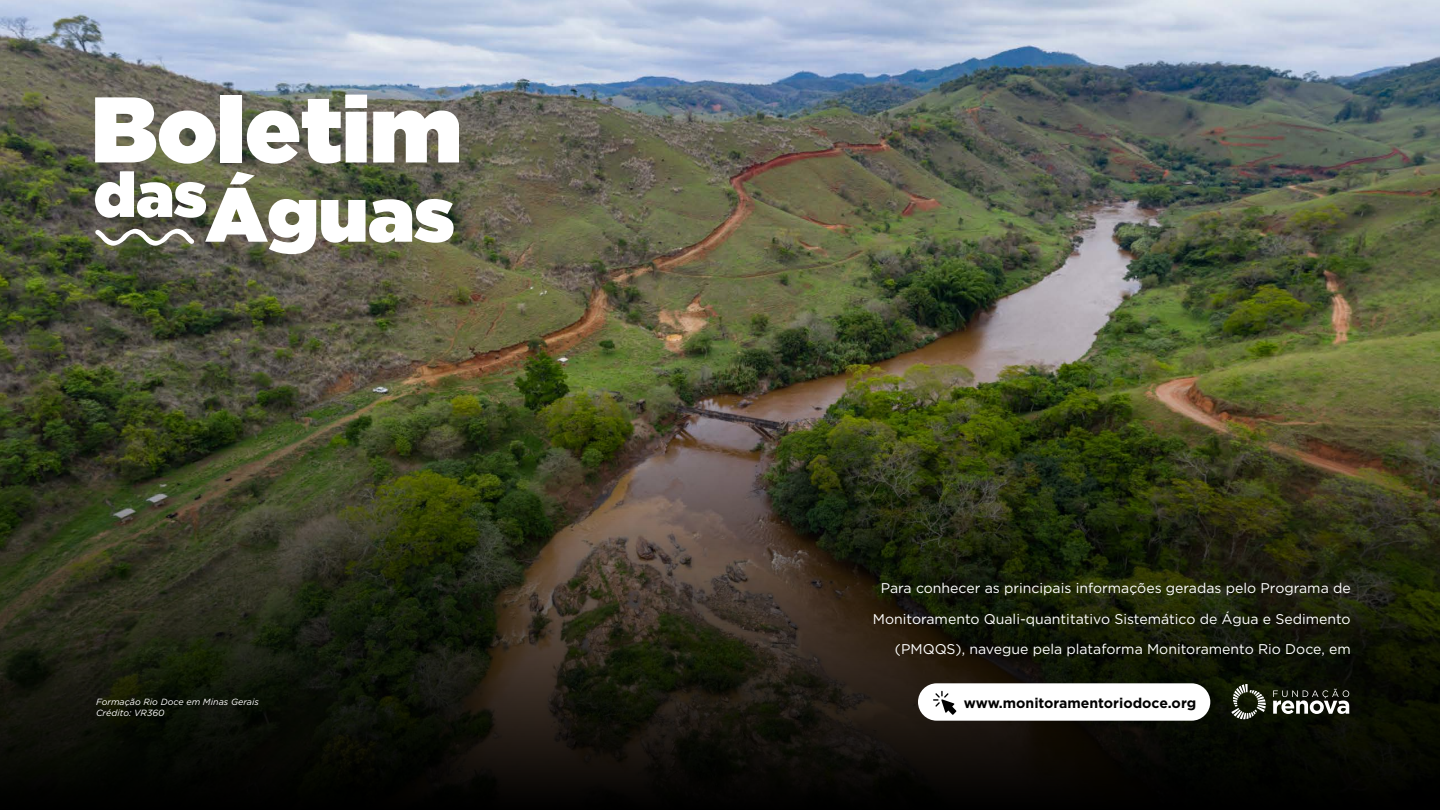
<style>
.page{position:relative;width:1440px;height:810px;background:#fff}
.page>*{position:absolute;margin:0;border:0;box-sizing:border-box;transform-origin:0 0}
.t1{font:900 92.93px "Gotham";color:#fff}
.t2{font:900 76.5px "Gotham";color:#fff}
.t3{font:900 62.55px "Gotham";color:#fff}
.t4{font:14.1px/30.5px "Gotham";color:#fff;text-align:right}
.t5{font:700 14.1px "Gotham";color:#000}
.t6{font:italic 9px "Gotham";color:#fff}
</style>
<div class="page">
<img style="left:0;top:0;width:1440px;height:810px">
<svg style="left:1273px;top:689px;width:76px;height:25px"></svg>
<svg style="left:1231px;top:684px;width:35px;height:35px"></svg>
<svg style="left:95px;top:229px;width:99px;height:17px"></svg>
<div style="left:918px;top:683px;width:292px;height:38px;background:#fff;border-radius:19px"></div>
<svg style="left:933px;top:691px;width:23px;height:24px"></svg>
<h1 class="t1" style="left:91px;top:63px;width:372px">Boletim</h1>
<h2 class="t2" style="left:206px;top:160px;width:250px">Águas</h2>
<h3 class="t3" style="left:94px;top:150px;width:114px">das</h3>
<p class="t4" style="left:873px;top:573px;width:479px">Para conhecer as principais informações geradas pelo Programa de<br>Monitoramento Quali-quantitativo Sistemático de Água e Sedimento (PMQQS), navegue pela plataforma Monitoramento Rio Doce, em</p>
<p class="t6" style="left:96px;top:697px;width:164px">Formação Rio Doce em Minas Gerais</p>
<p class="t5" style="left:964px;top:693px;width:234px">www.monitoramentoriodoce.org</p>
<p class="t6" style="left:96px;top:708px;width:70px">Crédito: VR360</p>
</div>
